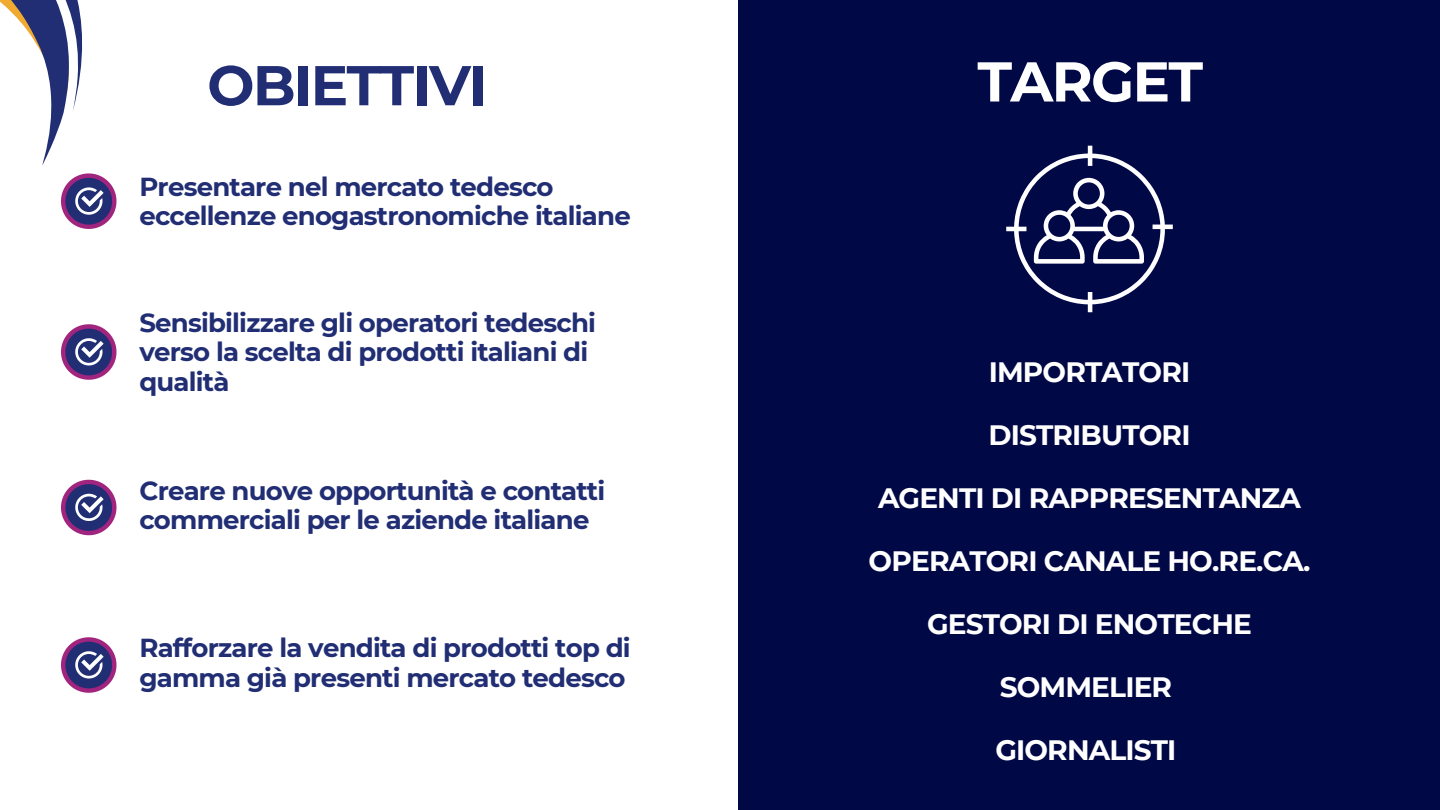
<style>
.page{position:relative;width:1440px;height:810px;background:#fff}
.page>*{position:absolute;margin:0;border:0;box-sizing:border-box;transform-origin:0 0}
.t1{font:700 56px "Montserrat";letter-spacing:-.03em;color:#212e74}
.t2{font:700 56px "Montserrat";letter-spacing:-.03em;color:#fff}
.t3{font:700 28px "Montserrat";letter-spacing:-.03em;color:#fff}
.t4{font:700 26px/29.2px "Montserrat";letter-spacing:-.03em;color:#212e74}
</style>
<div class="page">
<svg style="left:61px;top:324px;width:55px;height:56px"></svg>
<svg style="left:61px;top:480px;width:55px;height:55px"></svg>
<svg style="left:61px;top:637px;width:55px;height:56px"></svg>
<div style="left:738px;top:0;width:702px;height:810px;background:#000846"></div>
<svg style="left:1006px;top:146px;width:167px;height:166px"></svg>
<svg style="left:0;top:0;width:116px;height:229px"></svg>
<p class="t1" style="left:207px;top:51px;width:282px">OBIETTIVI</p>
<p class="t4" style="left:139px;top:172px;width:493px">Presentare nel mercato tedesco eccellenze enogastronomiche italiane</p>
<p class="t4" style="left:139px;top:308px;width:458px">Sensibilizzare gli operatori tedeschi verso la scelta di prodotti italiani di qualità</p>
<p class="t4" style="left:139px;top:476px;width:467px">Creare nuove opportunità e contatti commerciali per le aziende italiane</p>
<h1 class="t4" style="left:139px;top:633px;width:493px">Rafforzare la vendita di prodotti top di gamma già presenti mercato tedesco</h1>
<p class="t2" style="left:977px;top:47px;width:227px">TARGET</p>
<p class="t3" style="left:989px;top:354px;width:203px">IMPORTATORI</p>
<p class="t3" style="left:988px;top:417px;width:204px">DISTRIBUTORI</p>
<p class="t3" style="left:878px;top:480px;width:424px">AGENTI DI RAPPRESENTANZA</p>
<p class="t3" style="left:869px;top:543px;width:443px">OPERATORI CANALE HO.RE.CA.</p>
<p class="t3" style="left:927px;top:606px;width:327px">GESTORI DI ENOTECHE</p>
<p class="t3" style="left:1000px;top:669px;width:174px">SOMMELIER</p>
<p class="t3" style="left:995px;top:732px;width:183px">GIORNALISTI</p>
</div>
